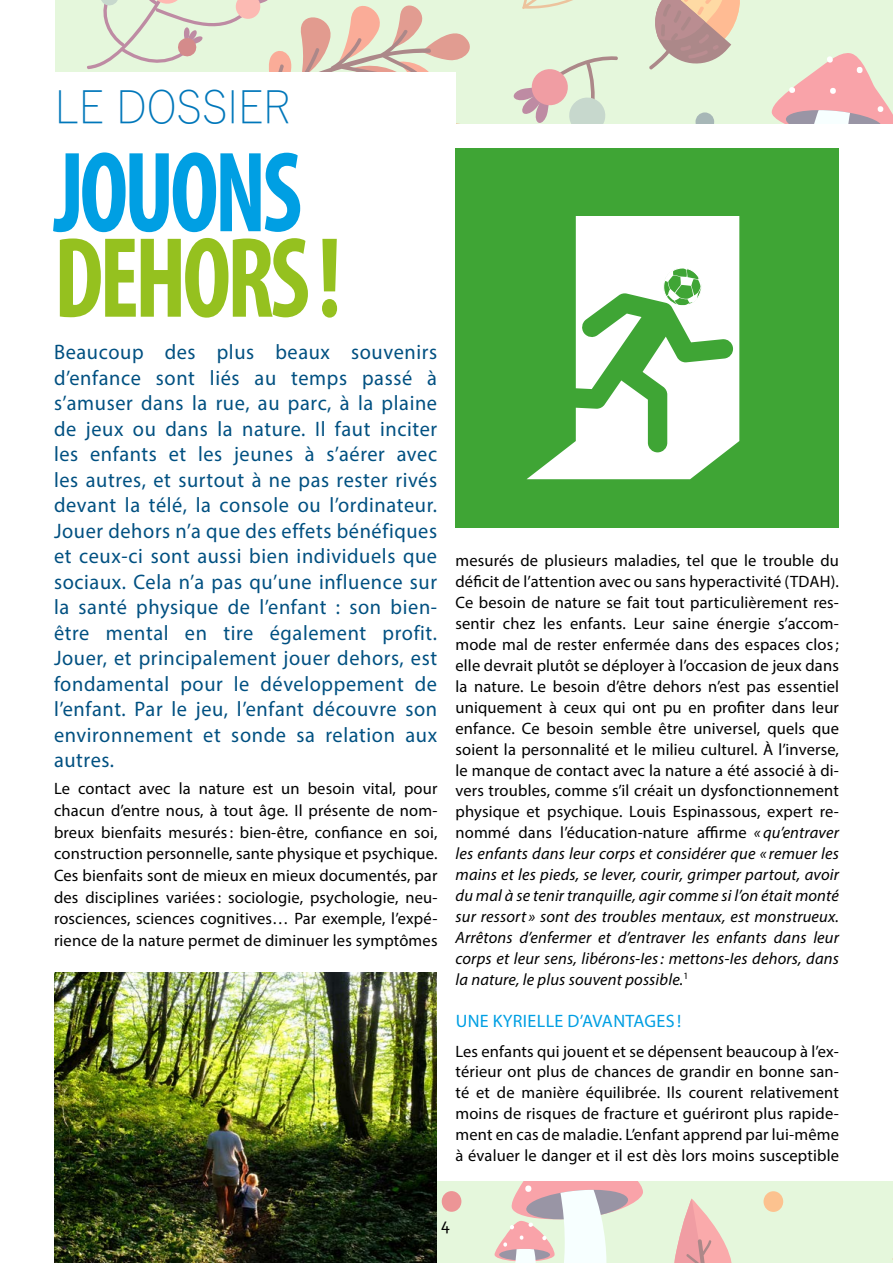
<style>
.page{position:relative;width:893px;height:1263px;background:#fff}
.page>*{position:absolute;margin:0;border:0;box-sizing:border-box;transform-origin:0 0}
.t1{font:700 condensed 115.5px "Myriad Pro";letter-spacing:-.04em;color:#95c11f;scale:.87 1}
.t2{font:700 condensed 115.5px "Myriad Pro";letter-spacing:-.04em;color:#009fe3;scale:.87 1}
.t3{font:300 45px "Yu Gothic";color:#0077ba;scale:.95 1}
.t4{font:21px/25.5px "Myriad Pro";letter-spacing:.03em;color:#005081;text-align:justify}
.t5{font:18px "Myriad Pro";letter-spacing:.02em;color:#009fe3}
.t6{font:18px "Corbel";color:#000}
.t7{font:16.5px/20.9px "Myriad Pro";letter-spacing:.01em;color:#000;text-align:justify}
.s1{font-style:italic}
</style>
<div class="page">
<div style="left:432px;top:1181px;width:461px;height:82px;background:#e5f7dc"></div>
<svg style="left:674px;top:1198px;width:58px;height:65px"></svg>
<div style="left:763px;top:1191px;width:20px;height:21px;background:#fcc28f;border-radius:50%"></div>
<div style="left:442px;top:1191px;width:19px;height:21px;background:#ec9596;border-radius:50%"></div>
<svg style="left:495px;top:1181px;width:148px;height:82px"></svg>
<div style="left:56px;top:0;width:837px;height:124px;background:#e5f7dc"></div>
<svg style="left:649px;top:0;width:91px;height:70px"></svg>
<svg style="left:695px;top:112px;width:19px;height:12px"></svg>
<svg style="left:87px;top:0;width:531px;height:124px"></svg>
<svg style="left:771px;top:53px;width:122px;height:71px"></svg>
<img style="left:54px;top:972px;width:383px;height:291px">
<div style="left:455px;top:149px;width:384px;height:379px;background:#3fa535"></div>
<div style="left:55px;top:72px;width:400px;height:52px;background:#fff"></div>
<svg style="left:527px;top:216px;width:212px;height:263px;fill:#fff"></svg>
<svg style="left:659px;top:266px;width:43px;height:42px"></svg>
<h2 class="t3" style="left:55px;top:66px;width:249px">LE DOSSIER</h2>
<h1 class="t2" style="left:54px;top:121px;width:287px">JOUONS</h1>
<h1 class="t1" style="left:54px;top:206px;width:332px">DEHORS !</h1>
<p class="t4" style="left:54px;top:339px;width:385px">Beaucoup des plus beaux souvenirs d’enfance sont liés au temps passé à s’amuser dans la rue, au parc, à la plaine de jeux ou dans la nature. Il faut inciter les enfants et les jeunes à s’aérer avec les autres, et surtout à ne pas rester rivés devant la télé, la console ou l’ordinateur.<br>Jouer dehors n’a que des effets bénéfiques et ceux-ci sont aussi bien individuels que sociaux. Cela n’a pas qu’une influence sur la santé physique de l’enfant : son bien&shy;être mental en tire également profit.<br>Jouer, et principalement jouer dehors, est fondamental pour le développement de l’enfant. Par le jeu, l’enfant découvre son environnement et sonde sa relation aux autres.</p>
<p class="t7" style="left:54px;top:777px;width:385px;line-height:21.8px">Le contact avec la nature est un besoin vital, pour chacun d’entre nous, à tout âge. Il présente de nom&shy;breux bienfaits mesurés: bien-être, confiance en soi, construction personnelle, sante physique et psychique.<br>Ces bienfaits sont de mieux en mieux documentés, par des disciplines variées: sociologie, psychologie, neu&shy;rosciences, sciences cognitives… Par exemple, l’expé&shy;rience de la nature permet de diminuer les symptômes</p>
<p class="t7" style="left:455px;top:550px;width:385px">mesurés de plusieurs maladies, tel que le trouble du déficit de l’attention avec ou sans hyperactivité (TDAH).<br>Ce besoin de nature se fait tout particulièrement res&shy;sentir chez les enfants. Leur saine énergie s’accom&shy;mode mal de rester enfermée dans des espaces clos; elle devrait plutôt se déployer à l’occasion de jeux dans la nature. Le besoin d’être dehors n’est pas essentiel uniquement à ceux qui ont pu en profiter dans leur enfance. Ce besoin semble être universel, quels que soient la personnalité et le milieu culturel. À l’inverse, le manque de contact avec la nature a été associé à di&shy;vers troubles, comme s’il créait un dysfonctionnement physique et psychique. Louis Espinassous, expert re&shy;nommé dans l’éducation-nature affirme <span class="s1">« qu’entraver les enfants dans leur corps et considérer que « remuer les mains et les pieds, se lever, courir, grimper partout, avoir du mal à se tenir tranquille, agir comme si l’on était monté sur ressort » sont des troubles mentaux, est monstrueux.<br>Arrêtons d’enfermer et d’entraver les enfants dans leur corps et leur sens, libérons-Ies: mettons-Ies dehors, dans la nature, le plus souvent possible.</span><sup>1</sup></p>
<p class="t5" style="left:456px;top:1010px;width:227px">UNE KYRIELLE D’AVANTAGES !</p>
<p class="t7" style="left:455px;top:1040px;width:385px">Les enfants qui jouent et se dépensent beaucoup à l’ex&shy;térieur ont plus de chances de grandir en bonne san&shy;té et de manière équilibrée. Ils courent relativement moins de risques de fracture et guériront plus rapide&shy;ment en cas de maladie. L’enfant apprend par lui-même à évaluer le danger et il est dès lors moins susceptible</p>
<p class="t6" style="left:441px;top:1213px;width:11px">4</p>
</div>
